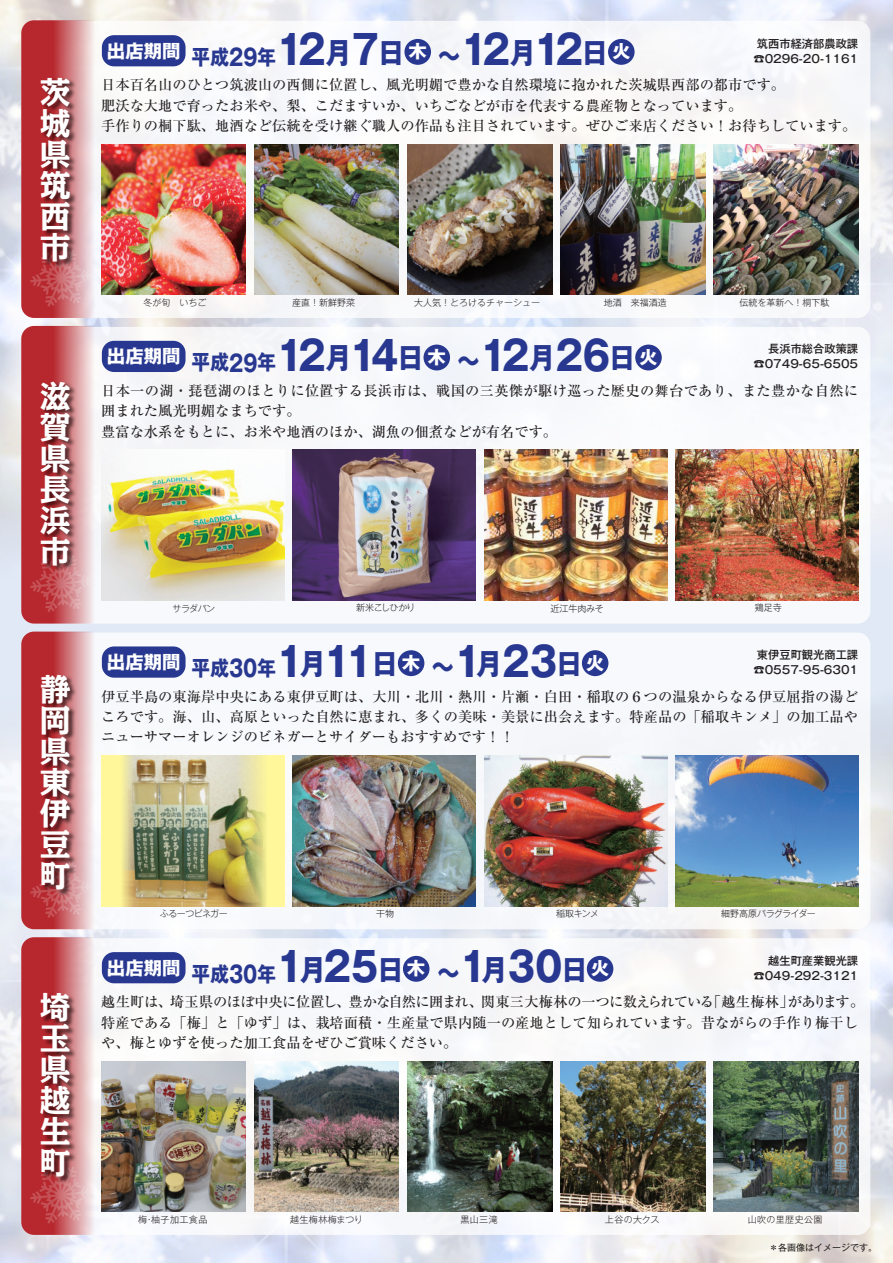
<style>
.page{position:relative;width:893px;height:1263px;background:#fff}
.page>*{position:absolute;margin:0;border:0;box-sizing:border-box;transform-origin:0 0}
.t1{font:700 40.65px "Gothic MB101 Pro";letter-spacing:-.15em;color:#283890;scale:.89 1}
.t2{font:700 30.9px/30.9px "Kakumin Pro";color:#fff;text-align:justify}
.t3{font:700 18.3px "Gothic MB101 Pro";color:#fff}
.t4{font:500 14.25px/20.2px "Ryumin Pro";color:#231f20}
.t5{font:500 14.25px/20.2px "Ryumin Pro";letter-spacing:.02em;color:#231f20}
.t6{font:500 11.25px/15px "Gothic MB101 Pro";color:#231f20;text-align:center}
.t7{font:500 11.25px/15px "Gothic MB101 Pro";letter-spacing:-.12em;color:#231f20;text-align:right}
.t8{font:500 11.25px/15px "Gothic MB101 Pro";letter-spacing:-.06em;color:#231f20;text-align:right}
.t9{font:300 9px "Gothic MB101 Pro";color:#231f20}
.t10{font:300 9px "Gothic MB101 Pro";letter-spacing:.05em;color:#231f20}
.t11{font:9px "Gothic MB101 Pro";color:#231f20}
.t12{font:300 9px "Gothic MB101 Pro";letter-spacing:-.045em;color:#231f20}
.t13{font:300 9px "Gothic MB101 Pro";letter-spacing:-.075em;color:#231f20}
.t14{font:300 9px "Gothic MB101 Pro";letter-spacing:-.055em;color:#231f20}
.s1{font-size:21px}
.s2{font-size:23.1px}
.s3{font-size:29.4px}
</style>
<div class="page">
<svg style="left:0;top:362px;width:893px;height:539px"></svg>
<div style="left:21px;top:938px;width:849px;height:297px;background:#f8f8fa;border-radius:13px"></div>
<div style="left:21px;top:632px;width:849px;height:297px;background:#f7f9fc;border-radius:13px"></div>
<div style="left:21px;top:327px;width:849px;height:297px;background:#f7f9fc;border-radius:13px"></div>
<div style="left:21px;top:21px;width:849px;height:297px;background:#f8f9fa;border-radius:13px"></div>
<div style="left:102px;top:35px;width:84px;height:31px;background:#283890;border-radius:12px"></div>
<div style="left:404px;top:39px;width:27px;height:26px;background:#283890;border-radius:50%"></div>
<div style="left:608px;top:39px;width:27px;height:26px;background:#283890;border-radius:50%"></div>
<img style="left:484px;top:450px;width:184px;height:151px">
<img style="left:675px;top:450px;width:184px;height:151px">
<img style="left:102px;top:469px;width:182px;height:132px">
<img style="left:292px;top:450px;width:184px;height:151px">
<div style="left:423px;top:345px;width:27px;height:25px;background:#283890;border-radius:50%"></div>
<div style="left:635px;top:345px;width:27px;height:25px;background:#283890;border-radius:50%"></div>
<img style="left:560px;top:144px;width:145px;height:151px">
<img style="left:714px;top:144px;width:145px;height:151px">
<img style="left:102px;top:144px;width:144px;height:151px">
<img style="left:254px;top:144px;width:145px;height:151px">
<img style="left:407px;top:144px;width:145px;height:151px">
<img style="left:484px;top:755px;width:184px;height:151px">
<img style="left:675px;top:755px;width:184px;height:151px">
<img style="left:102px;top:755px;width:182px;height:151px">
<img style="left:292px;top:755px;width:184px;height:151px">
<div style="left:398px;top:650px;width:26px;height:26px;background:#283890;border-radius:50%"></div>
<div style="left:582px;top:650px;width:26px;height:26px;background:#283890;border-radius:50%"></div>
<img style="left:102px;top:1061px;width:144px;height:151px">
<img style="left:407px;top:1061px;width:145px;height:151px">
<img style="left:560px;top:1061px;width:145px;height:151px">
<img style="left:714px;top:1061px;width:144px;height:151px">
<div style="left:403px;top:956px;width:26px;height:26px;background:#283890;border-radius:50%"></div>
<div style="left:587px;top:956px;width:26px;height:26px;background:#283890;border-radius:50%"></div>
<div style="left:102px;top:341px;width:84px;height:31px;background:#283890;border-radius:12px"></div>
<div style="left:102px;top:646px;width:84px;height:32px;background:#283890;border-radius:12px"></div>
<div style="left:102px;top:952px;width:84px;height:31px;background:#283890;border-radius:12px"></div>
<svg style="left:21px;top:20px;width:81px;height:298px"></svg>
<svg style="left:21px;top:326px;width:81px;height:298px"></svg>
<svg style="left:21px;top:632px;width:81px;height:297px"></svg>
<svg style="left:21px;top:937px;width:81px;height:298px"></svg>
<img style="left:38px;top:75px;width:42px;height:196px">
<img style="left:38px;top:379px;width:42px;height:196px">
<img style="left:38px;top:672px;width:42px;height:227px">
<img style="left:38px;top:990px;width:42px;height:197px">
<img style="left:254px;top:1061px;width:145px;height:151px">
<h2 class="t2" style="left:40px;top:73px;width:32px">茨城県筑西市</h2>
<h2 class="t2" style="left:40px;top:377px;width:32px">滋賀県長浜市</h2>
<h2 class="t2" style="left:40px;top:670px;width:32px">静岡県東伊豆町</h2>
<h2 class="t2" style="left:40px;top:988px;width:31px">埼玉県越生町</h2>
<h1 class="t1" style="left:107px;top:16px;width:590px"><sup>出店期間</sup> <span class="s1">平成</span><span class="s2">２９</span><span class="s1">年</span>12<span class="s3">月</span>7<span class="s3">日</span> <sup>木</sup><span class="s3">　～</span>12<span class="s3">月</span>12<span class="s3">日</span><sup>火</sup></h1>
<p class="t6" style="left:753px;top:34px;width:108px">筑西市経済部農政課☎０２９６-２０-１１６１</p>
<p class="t4" style="left:101px;top:74px;width:757px">日本百名山のひとつ筑波山の西側に位置し、風光明媚で豊かな自然環境に抱かれた茨城県西部の都市です。<br>肥沃な大地で育ったお米や、梨、こだますいか、いちごなどが市を代表する農産物となっています。<br>手作りの桐下駄、地酒など伝統を受け継ぐ職人の作品も注目されています。ぜひご来店ください！お待ちしています。</p>
<p class="t9" style="left:143px;top:295px;width:65px">冬が旬　いちご</p>
<p class="t9" style="left:292px;top:295px;width:64px">産直！新鮮野菜</p>
<p class="t9" style="left:414px;top:295px;width:127px">大人気！とろけるチャーシュー</p>
<p class="t9" style="left:604px;top:295px;width:64px">地酒　来福酒造</p>
<p class="t9" style="left:739px;top:295px;width:91px">伝統を革新へ！桐下駄</p>
<p class="t3" style="left:107px;top:341px;width:75px">出店期間</p>
<h1 class="t1" style="left:192px;top:322px;width:525px"><span class="s1">平成</span><span class="s2">２９</span><span class="s1">年</span>12<span class="s3">月</span>14<span class="s3">日</span> <sup>木</sup><span class="s3">　～</span>12<span class="s3">月</span>26<span class="s3">日</span><sup>火</sup></h1>
<p class="t8" style="left:753px;top:340px;width:106px">長浜市総合政策課<br>☎０７４９-６５-６５０5</p>
<p class="t5" style="left:101px;top:380px;width:758px">日本一の湖・琵琶湖のほとりに位置する長浜市は、戦国の三英傑が駆け巡った歴史の舞台であり、また豊かな自然に囲まれた風光明媚なまちです。<br>豊富な水系をもとに、お米や地酒のほか、湖魚の佃煮などが有名です。</p>
<p class="t9" style="left:173px;top:601px;width:44px">サラダパン</p>
<p class="t14" style="left:356px;top:600px;width:60px">新米こしひかり</p>
<p class="t9" style="left:550px;top:601px;width:55px">近江牛肉みそ</p>
<p class="t9" style="left:755px;top:600px;width:29px">鶏足寺</p>
<p class="t3" style="left:107px;top:647px;width:75px">出店期間</p>
<h1 class="t1" style="left:192px;top:627px;width:465px"><span class="s1">平成</span><span class="s2">30</span><span class="s1">年</span>1<span class="s3">月</span>11<span class="s3">日</span> <sup>木</sup><span class="s3">　～</span>1<span class="s3">月</span>23<span class="s3">日</span><sup>火</sup></h1>
<p class="t6" style="left:753px;top:646px;width:108px">東伊豆町観光商工課☎０５５７-９５-６３０１</p>
<p class="t4" style="left:101px;top:685px;width:758px;text-align:justify">伊豆半島の東海岸中央にある東伊豆町は、大川・北川・熱川・片瀬・白田・稲取の６つの温泉からなる伊豆屈指の湯どころです。海、山、高原といった自然に恵まれ、多くの美味・美景に出会えます。特産品の「稲取キンメ」の加工品やニューサマーオレンジのビネガーとサイダーもおすすめです！！</p>
<p class="t13" style="left:160px;top:906px;width:69px">ふるーつビネガー</p>
<p class="t9" style="left:376px;top:906px;width:19px">干物</p>
<p class="t9" style="left:556px;top:906px;width:45px">稲取キンメ</p>
<p class="t12" style="left:721px;top:906px;width:96px">細野高原パラグライダー</p>
<p class="t3" style="left:107px;top:952px;width:75px">出店期間</p>
<h1 class="t1" style="left:192px;top:933px;width:471px"><span class="s1">平成</span><span class="s2">30</span><span class="s1">年</span>1<span class="s3">月</span>25<span class="s3">日</span> <sup>木</sup><span class="s3">　～</span>1<span class="s3">月</span>30<span class="s3">日</span><sup>火</sup></h1>
<p class="t7" style="left:753px;top:951px;width:108px">越生町産業観光課<br>☎０４９-２９２-３１２１</p>
<p class="t4" style="left:101px;top:991px;width:765px">越生町は、埼玉県のほぼ中央に位置し、豊かな自然に囲まれ、関東三大梅林の一つに数えられている「越生梅林」があります。特産である「梅」と「ゆず」は、栽培面積・生産量で県内随一の産地として知られています。昔ながらの手作り梅干しや、梅とゆずを使った加工食品をぜひご賞味ください。</p>
<p class="t9" style="left:138px;top:1212px;width:71px">梅・柚子加工食品</p>
<p class="t10" style="left:290px;top:1212px;width:74px">越生梅林梅まつり</p>
<p class="t9" style="left:460px;top:1212px;width:39px">黒山三滝</p>
<p class="t9" style="left:605px;top:1212px;width:56px">上谷の大クス</p>
<p class="t10" style="left:748px;top:1212px;width:76px">山吹の里歴史公園</p>
<p class="t11" style="left:769px;top:1240px;width:109px">＊各画像はイメージです。</p>
</div>
